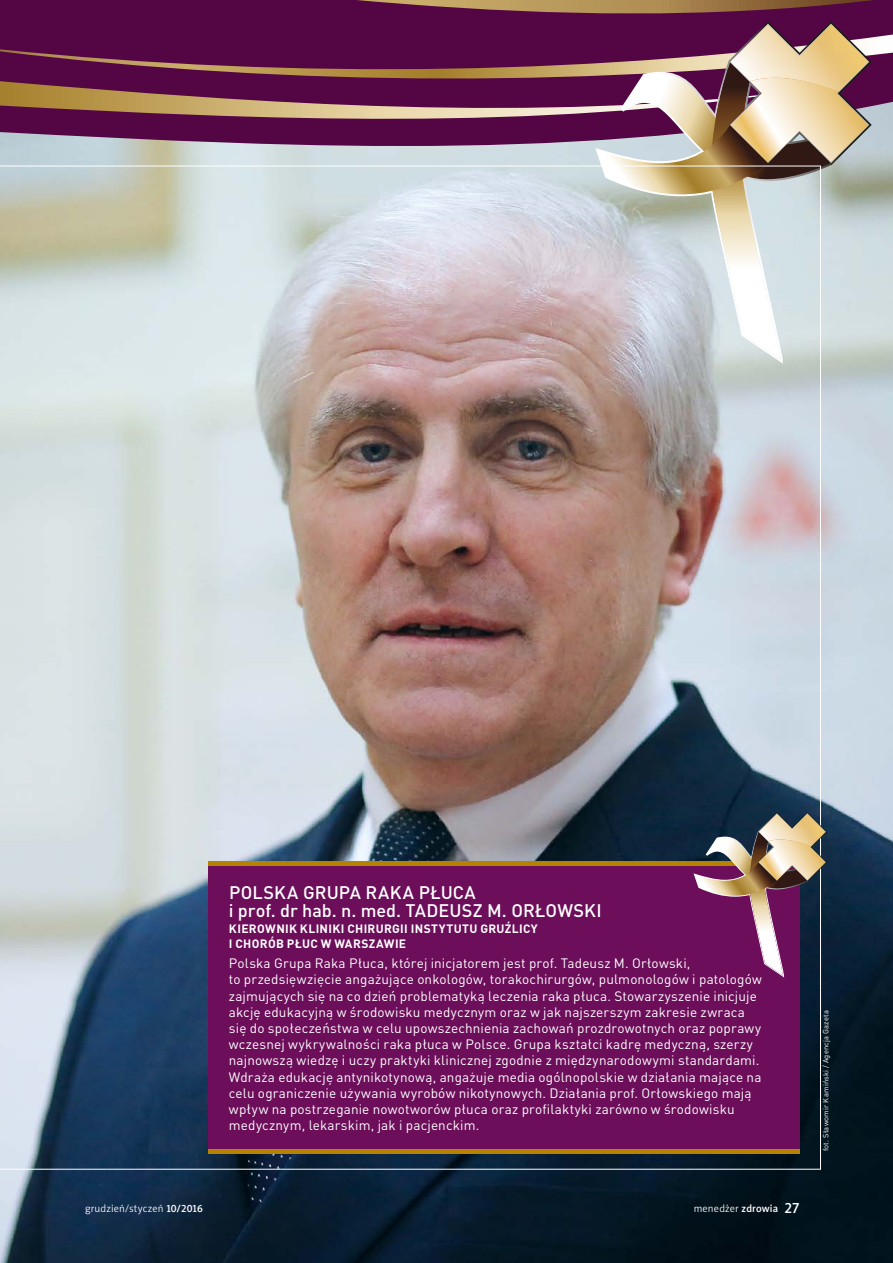
<style>
.page{position:relative;width:893px;height:1263px;background:#fff}
.page>*{position:absolute;margin:0;border:0;box-sizing:border-box;transform-origin:0 0}
.t1{font:500 18px/18px "DIN Pro";letter-spacing:.005em;color:#fff}
.t2{font:13.5px/16.2px "DIN Pro";letter-spacing:.01em;color:#fff}
.t3{font:700 12px/14.4px "DIN Pro";letter-spacing:.025em;color:#fff}
.t4{font:10.5px "Naomi Sans EFNTT Light";letter-spacing:.015em;color:#fff}
.t5{font:7.5px "DIN Pro";letter-spacing:.03em;color:#fff}
.s1{font-family:"Naomi Sans EFNTT Medium"}
.s2{font-family:"Naomi Sans EFNTT Medium";font-size:15px}
</style>
<div class="page">
<img style="left:0;top:168px;width:893px;height:1095px">
<svg style="left:0;top:0;width:893px;height:168px;background:#6c2c4e"></svg>
<svg style="left:872px;top:35px;width:21px;height:53px"></svg>
<svg style="left:595px;top:21px;width:277px;height:343px;background:#8a6986"></svg>
<svg style="left:0;top:24px;width:869px;height:336px;background:#8d6174"></svg>
<img style="left:0;top:166px;width:821px;height:1003px">
<hr style="left:208px;top:861px;width:591px;height:4px;background:#b58300">
<hr style="left:208px;top:1149px;width:591px;height:4px;background:#b58300">
<svg style="left:693px;top:812px;width:134px;height:165px;background:#755169"></svg>
<h1 class="t1" style="left:229px;top:882px;width:374px">POLSKA GRUPA RAKA PŁUCA<br>i prof. dr hab. n. med. TADEUSZ M. ORŁOWSKI</h1>
<p class="t3" style="left:229px;top:921px;width:310px">KIEROWNIK KLINIKI CHIRURGII INSTYTUTU GRUŹLICY<br>I CHORÓB PŁUC W WARSZAWIE</p>
<p class="t2" style="left:229px;top:954px;width:534px">Polska Grupa Raka Płuca, której inicjatorem jest prof. Tadeusz M. Orłowski,<br>to przedsięwzięcie angażujące onkologów, torakochirurgów, pulmonologów i patologów zajmujących się na co dzień problematyką leczenia raka płuca. Stowarzyszenie inicjuje akcję edukacyjną w środowisku medycznym oraz w jak najszerszym zakresie zwraca się do społeczeństwa w celu upowszechnienia zachowań prozdrowotnych oraz poprawy wczesnej wykrywalności raka płuca w Polsce. Grupa kształci kadrę medyczną, szerzy najnowszą wiedzę i uczy praktyki klinicznej zgodnie z międzynarodowymi standardami.<br>Wdraża edukację antynikotynową, angażuje media ogólnopolskie w działania mające na celu ograniczenie używania wyrobów nikotynowych. Działania prof. Orłowskiego mają wpływ na postrzeganie nowotworów płuca oraz profilaktyki zarówno w środowisku medycznym, lekarskim, jak i pacjenckim.</p>
<p class="t4" style="left:85px;top:1202px;width:119px">grudzień/styczeń <span class="s1">10/2016</span></p>
<p class="t4" style="left:694px;top:1202px;width:107px">menedżer <span class="s1">zdrowia</span> <span class="s2">27</span></p>
<p class="t5" style="left:821px;top:1151px;width:143px;rotate:-90deg">fot. Sławomir Kamiński / Agencja Gazeta</p>
</div>
